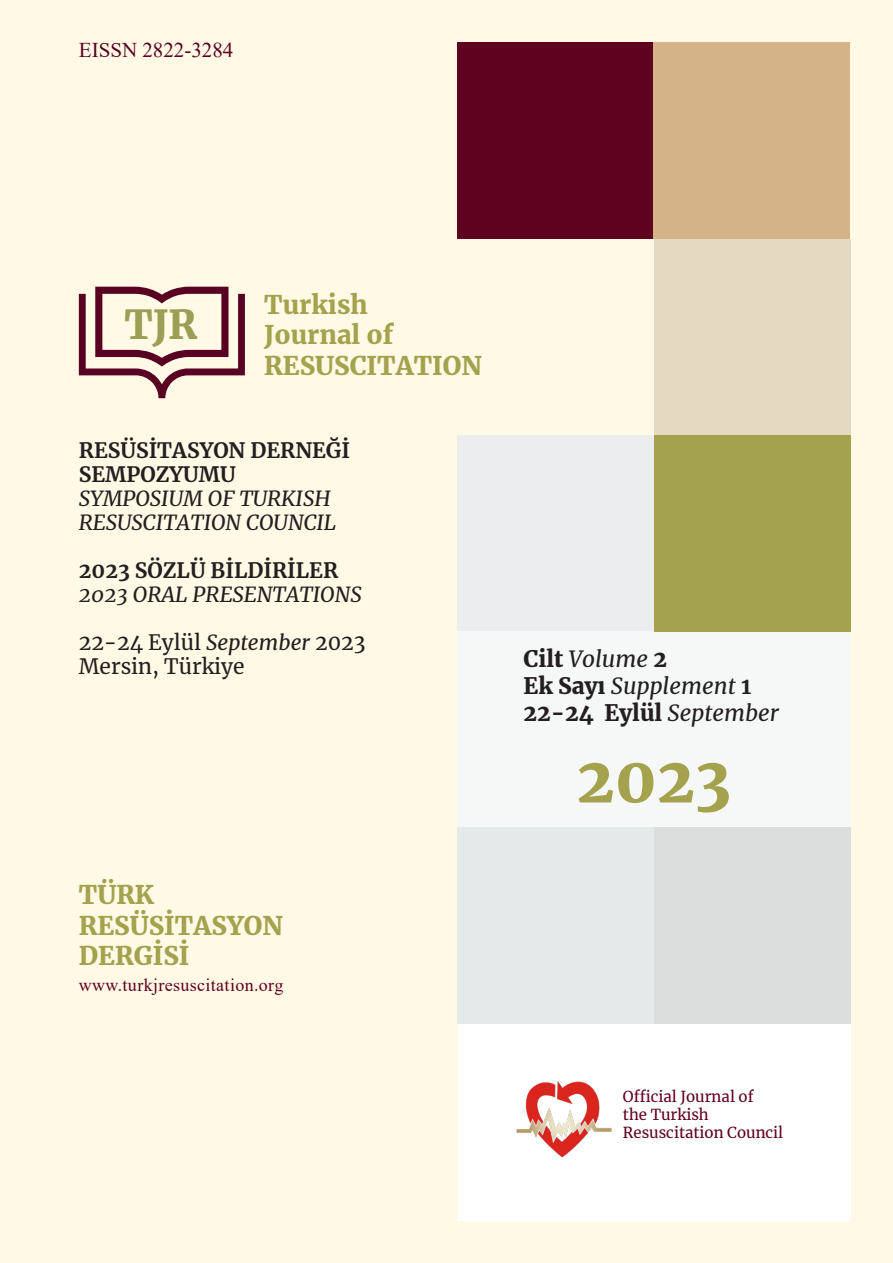
<style>
.page{position:relative;width:893px;height:1263px;background:#fff9e5}
.page>*{position:absolute;margin:0;border:0;box-sizing:border-box;transform-origin:0 0}
.t1{font:900 63px "Merriweather";color:#a4a24d}
.t2{font:900 39.6px "Merriweather";color:#9b9f55}
.t3{font:900 25.5px "Merriweather";color:#a4a24d}
.t4{font:italic 22.5px "Merriweather";color:#231f20}
.t5{font:900 22.5px "Merriweather";color:#231f20}
.t6{font:italic 21px/24px "Merriweather";color:#231f20}
.t7{font:700 21px/24px "Merriweather";color:#231f20}
.t8{font:21px/24px "Merriweather";color:#231f20}
.t9{font:21px "Times New Roman";color:#580122}
.t10{font:18px "Times New Roman";letter-spacing:.02em;color:#5f021f}
.t11{font:15px "Merriweather";color:#5f021f}
.s1{font-style:italic}
.s2{font-weight:900;font-style:normal}
.s3{font-weight:700;font-style:normal}
.s4{font-weight:400;font-style:italic}
</style>
<div class="page">
<div style="left:457px;top:43px;width:196px;height:196px;background:#5f021f"></div>
<div style="left:457px;top:435px;width:197px;height:196px;background:#ebedee"></div>
<div style="left:457px;top:631px;width:393px;height:197px;background:#f6f7f7"></div>
<div style="left:457px;top:1024px;width:393px;height:196px;background:#fff"></div>
<div style="left:457px;top:828px;width:197px;height:196px;background:#e4e9e9"></div>
<div style="left:653px;top:43px;width:197px;height:196px;background:#d5b388"></div>
<div style="left:654px;top:239px;width:196px;height:196px;background:#e5d9c2"></div>
<div style="left:654px;top:435px;width:196px;height:196px;background:#a4a24d"></div>
<div style="left:654px;top:828px;width:196px;height:196px;background:#dbdcdc"></div>
<svg style="left:79px;top:287px;width:166px;height:111px"></svg>
<img style="left:516px;top:1082px;width:96px;height:75px">
<p class="t9" style="left:79px;top:35px;width:156px">EISSN 2822-3284</p>
<h2 class="t2" style="left:124px;top:297px;width:74px">TJR</h2>
<p class="t3" style="left:264px;top:287px;width:105px">Turkish</p>
<p class="t3" style="left:264px;top:317px;width:131px">Journal of</p>
<p class="t3" style="left:264px;top:348px;width:219px">RESUSCITATION</p>
<p class="t7" style="left:79px;top:438px;width:273px">RESÜSİTASYON DERNEĞİ<br>SEMPOZYUMU</p>
<p class="t6" style="left:79px;top:486px;width:259px">SYMPOSIUM OF TURKISH<br>RESUSCITATION COUNCIL</p>
<p class="t7" style="left:79px;top:558px;width:261px">2023 SÖZLÜ BİLDİRİLER</p>
<p class="t6" style="left:79px;top:582px;width:284px">2023 ORAL PRESENTATIONS</p>
<p class="t8" style="left:79px;top:630px;width:288px">22-24 Eylül <span class="s1">September</span> 2023<br>Mersin, Türkiye</p>
<p class="t3" style="left:79px;top:877px;width:77px">TÜRK</p>
<p class="t3" style="left:79px;top:908px;width:206px">RESÜSİTASYON</p>
<p class="t3" style="left:79px;top:938px;width:112px">DERGİSİ</p>
<p class="t10" style="left:79px;top:973px;width:206px">www.turkjresuscitation.org</p>
<p class="t4" style="left:524px;top:643px;width:145px"><span class="s2">Cilt</span> Volume <span class="s2">2</span></p>
<p class="t4" style="left:524px;top:670px;width:229px"><span class="s2">Ek Sayı</span> Supplement <span class="s3">1</span></p>
<p class="t5" style="left:524px;top:697px;width:257px">22-24 Eylül <span class="s4">September</span></p>
<p class="t1" style="left:576px;top:736px;width:156px">2023</p>
<p class="t11" style="left:623px;top:1086px;width:132px">Official Journal of</p>
<p class="t11" style="left:623px;top:1104px;width:87px">the Turkish</p>
<p class="t11" style="left:623px;top:1122px;width:162px">Resuscitation Council</p>
</div>
